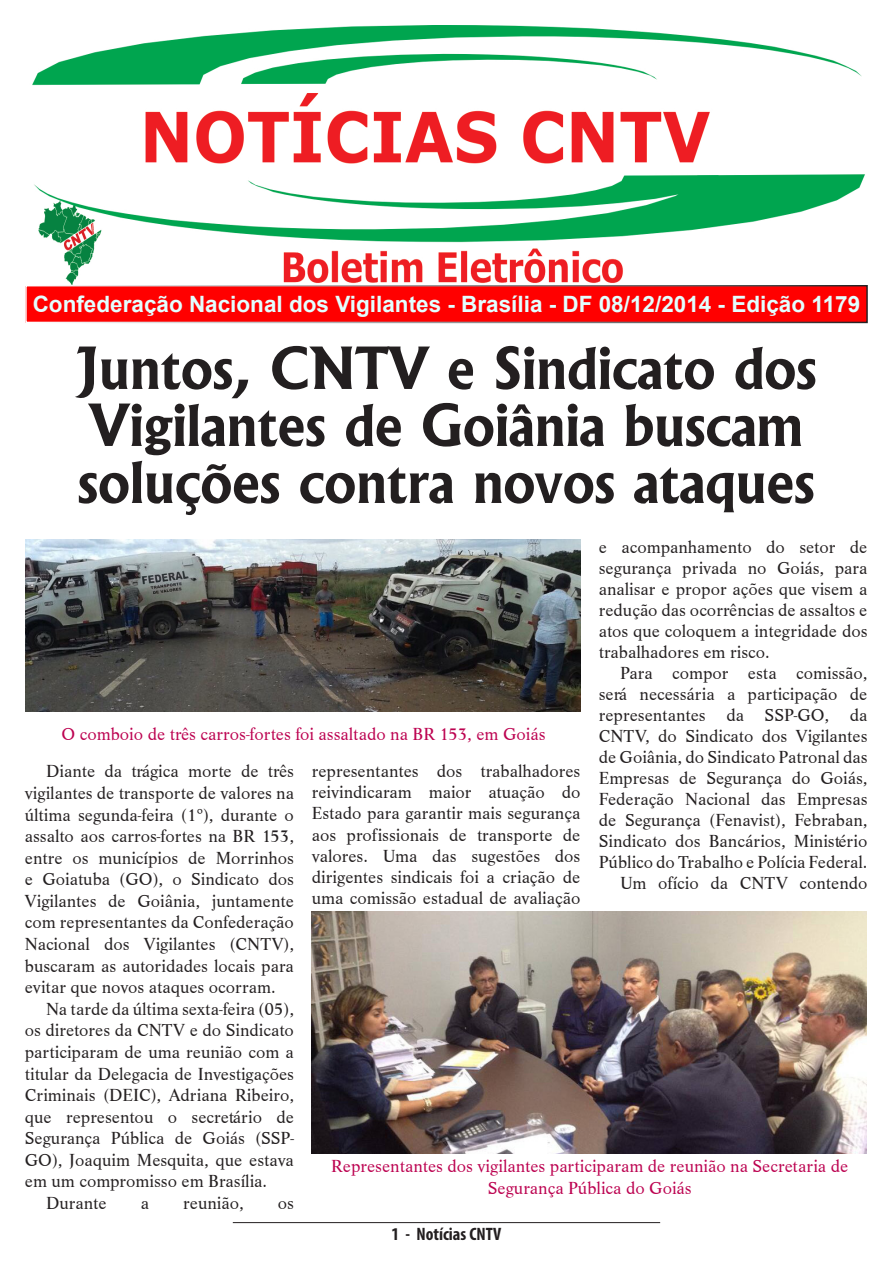
<style>
.page{position:relative;width:893px;height:1263px;background:#fff}
.page>*{position:absolute;margin:0;border:0;box-sizing:border-box;transform-origin:0 0}
.t1{font:700 55.5px/57px "Albertus";color:#231f20}
.t2{font:700 22.5px "Arial";color:#e3ffff}
.t3{font:18px/21px "Life T";color:#231f20;text-align:justify}
.t4{font:18px/22.5px "Life T";color:#bc0250;text-align:center}
.Rodapé___À_esquerda{font:700 condensed 18px "Myriad Pro";color:#231f20}
</style>
<div class="page">
<hr style="left:233px;top:1222px;width:427px;height:1px;background:#231f20">
<div style="left:26px;top:286px;width:841px;height:36px;background:#f00"></div>
<img style="left:26px;top:539px;width:555px;height:172px">
<img style="left:312px;top:911px;width:555px;height:242px">
<img style="left:32px;top:26px;width:833px;height:259px">
<p class="t2" style="left:33px;top:289px;width:829px">Confederação Nacional dos Vigilantes - Brasília - DF 08/12/2014 - Edição 1179</p>
<p class="t1" style="left:76px;top:340px;width:742px">Juntos, CNTV e Sindicato dos<br>Vigilantes de Goiânia buscam soluções contra novos ataques</p>
<p class="t3" style="left:599px;top:537px;width:270px">e acompanhamento do setor de segurança privada no Goiás, para analisar e propor ações que visem a redução das ocorrências de assaltos e atos que coloquem a integridade dos trabalhadores em risco.</p>
<p class="t3" style="left:599px;top:663px;width:270px;text-indent:21px">Para compor esta comissão, será necessária a participação de representantes da SSP-GO, da CNTV, do Sindicato dos Vigilantes de Goiânia, do Sindicato Patronal das Empresas de Segurança do Goiás, Federação Nacional das Empresas de Segurança (Fenavist), Febraban, Sindicato dos Bancários, Ministério Público do Trabalho e Polícia Federal.</p>
<p class="t3" style="left:620px;top:873px;width:249px">Um ofício da CNTV contendo</p>
<p class="t4" style="left:61px;top:722px;width:485px">O comboio de três carros-fortes foi assaltado na BR 153, em Goiás</p>
<p class="t3" style="left:25px;top:761px;width:271px;line-height:21.6px;text-indent:21px">Diante da trágica morte de três vigilantes de transporte de valores na última segunda-feira (1º), durante o assalto aos carros-fortes na BR 153, entre os municípios de Morrinhos e Goiatuba (GO), o Sindicato dos Vigilantes de Goiânia, juntamente com representantes da Confederação Nacional dos Vigilantes (CNTV), buscaram as autoridades locais para evitar que novos ataques ocorram.</p>
<p class="t3" style="left:25px;top:998px;width:271px;line-height:21.6px;text-indent:21px">Na tarde da última sexta-feira (05), os diretores da CNTV e do Sindicato participaram de uma reunião com a titular da Delegacia de Investigações Criminais (DEIC), Adriana Ribeiro, que representou o secretário de Segurança Pública de Goiás (SSP-GO), Joaquim Mesquita, que estava em um compromisso em Brasília.</p>
<p class="t3" style="left:46px;top:1193px;width:62px">Durante</p>
<p class="t3" style="left:141px;top:1193px;width:10px">a</p>
<p class="t3" style="left:183px;top:1193px;width:62px">reunião,</p>
<p class="t3" style="left:278px;top:1193px;width:18px">os</p>
<p class="t3" style="left:312px;top:761px;width:270px">representantes dos trabalhadores reivindicaram maior atuação do Estado para garantir mais segurança aos profissionais de transporte de valores. Uma das sugestões dos dirigentes sindicais foi a criação de uma comissão estadual de avaliação</p>
<p class="t4" style="left:331px;top:1155px;width:518px">Representantes dos vigilantes participaram de reunião na Secretaria de<br>Segurança Pública do Goiás</p>
<p class="Rodapé___À_esquerda" style="left:392px;top:1223px;width:111px">1 - Notícias CNTV</p>
</div>
